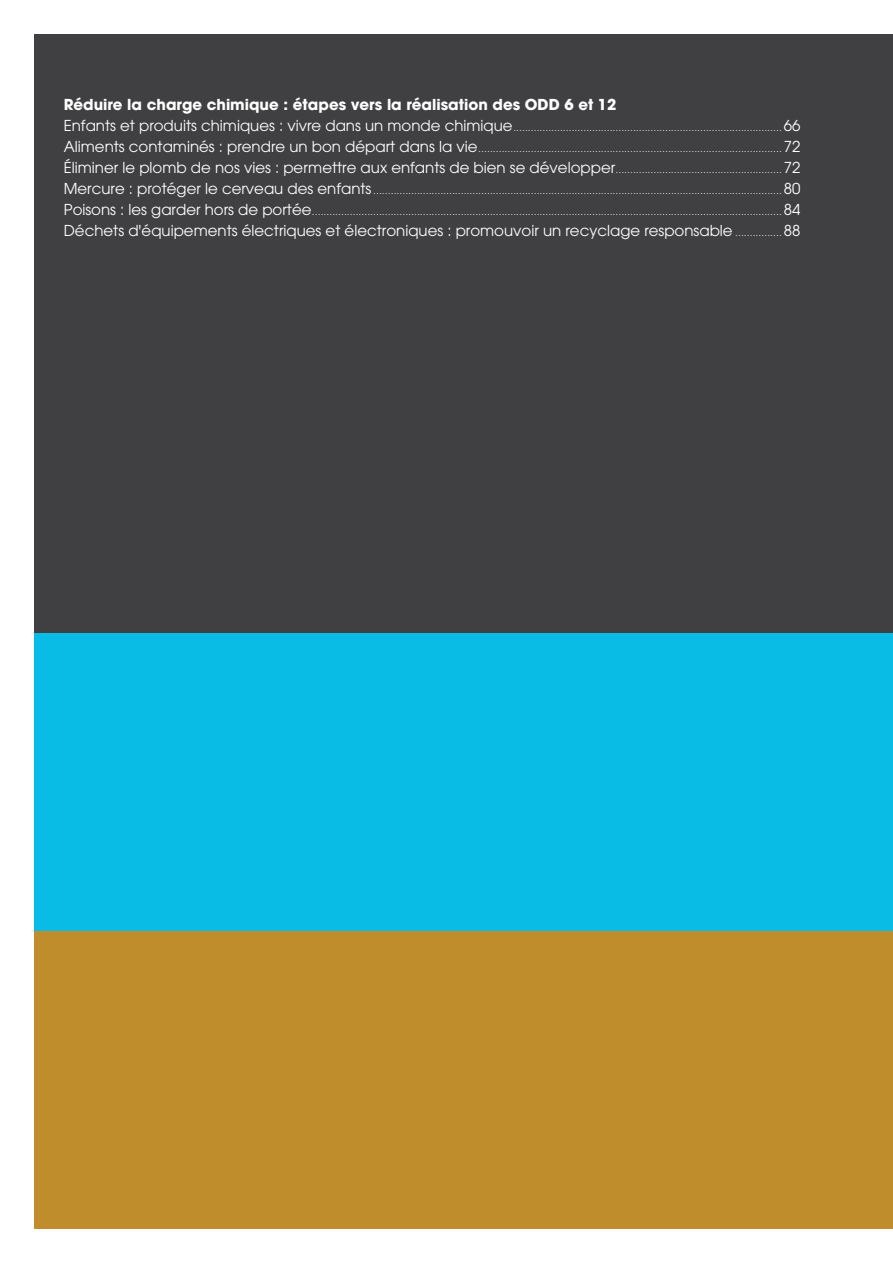
<style>
.page{position:relative;width:893px;height:1263px;background:#fff}
.page>*{position:absolute;margin:0;border:0;box-sizing:border-box;transform-origin:0 0}
.t1{font:15px "Avant Garde";color:#fff}
.t2{font:700 15px "Avant Garde";color:#fff}
.t3{font:300 10.5px/21px "Univers";color:#fff}
.s1{font-family:"Avant Garde";font-weight:400;font-size:15px}
.s2{font-family:"Univers";font-weight:300;font-size:10.5px}
</style>
<div class="page">
<div style="left:34px;top:34px;width:859px;height:608px;background:#404043"></div>
<div style="left:34px;top:931px;width:859px;height:298px;background:#bf8d2c"></div>
<div style="left:34px;top:634px;width:859px;height:297px;background:#09bce5"></div>
<h1 class="t2" style="left:64px;top:95px;width:554px">Réduire la charge chimique : étapes vers la réalisation des ODD 6 et 12</h1>
<p class="t3" style="left:64px;top:116px;width:738px"><span class="s1">Enfants et produits chimiques : vivre dans un monde chimique</span>............................................................................................ <span class="s1">66<br>Aliments contaminés : prendre un bon départ dans la vie</span>........................................................................................................ <span class="s1">72</span></p>
<h1 class="t1" style="left:64px;top:159px;width:738px">Éliminer le plomb de nos vies : permettre aux enfants de bien se développer<span class="s2">.........................................................</span> 72</h1>
<p class="t3" style="left:64px;top:179px;width:738px"><span class="s1">Mercure : protéger le cerveau des enfants</span> ............................................................................................................................................ <span class="s1">80<br>Poisons : les garder hors de portée</span>................................................................................................................................................................. <span class="s1">84</span></p>
<h1 class="t1" style="left:64px;top:222px;width:738px">Déchets d'équipements électriques et électroniques : promouvoir un recyclage responsable <span class="s2">................</span> 88</h1>
</div>
